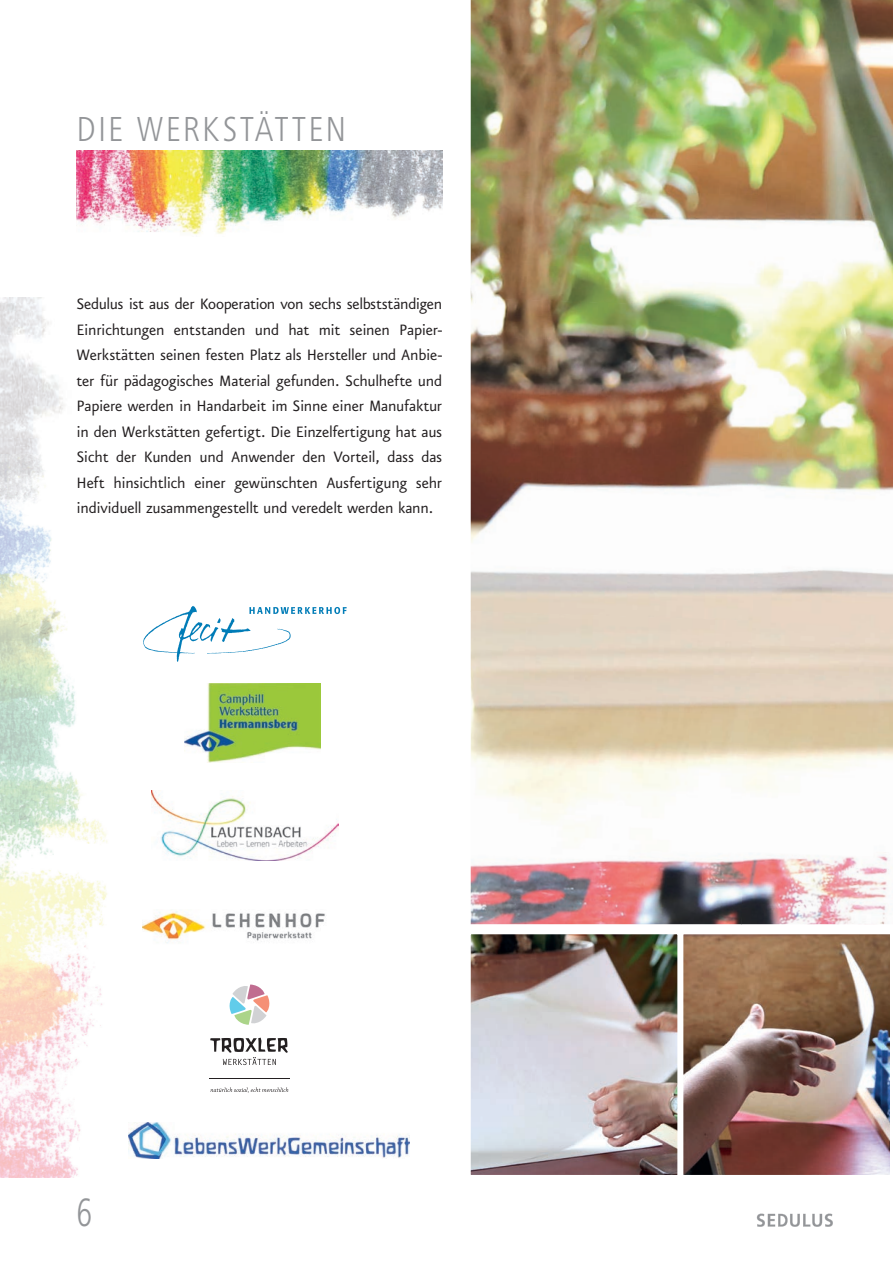
<style>
.page{position:relative;width:893px;height:1263px;background:#fff}
.page>*{position:absolute;margin:0;border:0;box-sizing:border-box;transform-origin:0 0}
.t1{font:300 condensed 41.1px "Frutiger Next LTW1 G";color:#939598;scale:.83 1}
.t2{font:300 condensed 36px "Frutiger Next LTW1 G";letter-spacing:.07em;color:#939598}
.t3{font:18px/25.5px "Eureka Sans";letter-spacing:-.015em;color:#231f20;text-align:justify}
</style>
<div class="page">
<svg style="left:757px;top:1213px;width:76px;height:14px"></svg>
<img style="left:0;top:298px;width:108px;height:880px">
<img style="left:128px;top:1123px;width:281px;height:36px">
<img style="left:77px;top:151px;width:365px;height:84px">
<img style="left:471px;top:0;width:279px;height:298px">
<img style="left:750px;top:0;width:143px;height:673px">
<img style="left:471px;top:298px;width:292px;height:323px">
<img style="left:471px;top:611px;width:281px;height:313px">
<img style="left:741px;top:673px;width:152px;height:251px">
<img style="left:472px;top:935px;width:204px;height:239px">
<div style="left:468px;top:931px;width:212px;height:247px;border:3px solid #fff"></div>
<img style="left:684px;top:935px;width:205px;height:239px">
<div style="left:680px;top:931px;width:213px;height:247px;border:3px solid #fff"></div>
<img style="left:152px;top:790px;width:187px;height:70px">
<svg style="left:143px;top:606px;width:204px;height:56px"></svg>
<svg style="left:210px;top:1038px;width:78px;height:27px"></svg>
<svg style="left:211px;top:1087px;width:77px;height:6px"></svg>
<hr style="left:209px;top:1078px;width:81px;height:1px;background:#231f20">
<svg style="left:229px;top:984px;width:41px;height:41px"></svg>
<img style="left:142px;top:911px;width:183px;height:32px">
<img style="left:184px;top:683px;width:137px;height:79px">
<h2 class="t2" style="left:77px;top:108px;width:271px">DIE WERKSTÄTTEN</h2>
<p class="t3" style="left:77px;top:292px;width:367px">Sedulus ist aus der Kooperation von sechs selbstständigen Einrichtungen entstanden und hat mit seinen Papier-Werkstätten seinen festen Platz als Hersteller und Anbie&shy;ter für pädagogisches Material gefunden. Schulhefte und Papiere werden in Handarbeit im Sinne einer Manufaktur in den Werkstätten gefertigt. Die Einzelfertigung hat aus Sicht der Kunden und Anwender den Vorteil, dass das Heft hinsichtlich einer gewünschten Ausfertigung sehr individuell zusammengestellt und veredelt werden kann.</p>
<h1 class="t1" style="left:77px;top:1189px;width:20px">6</h1>
</div>
